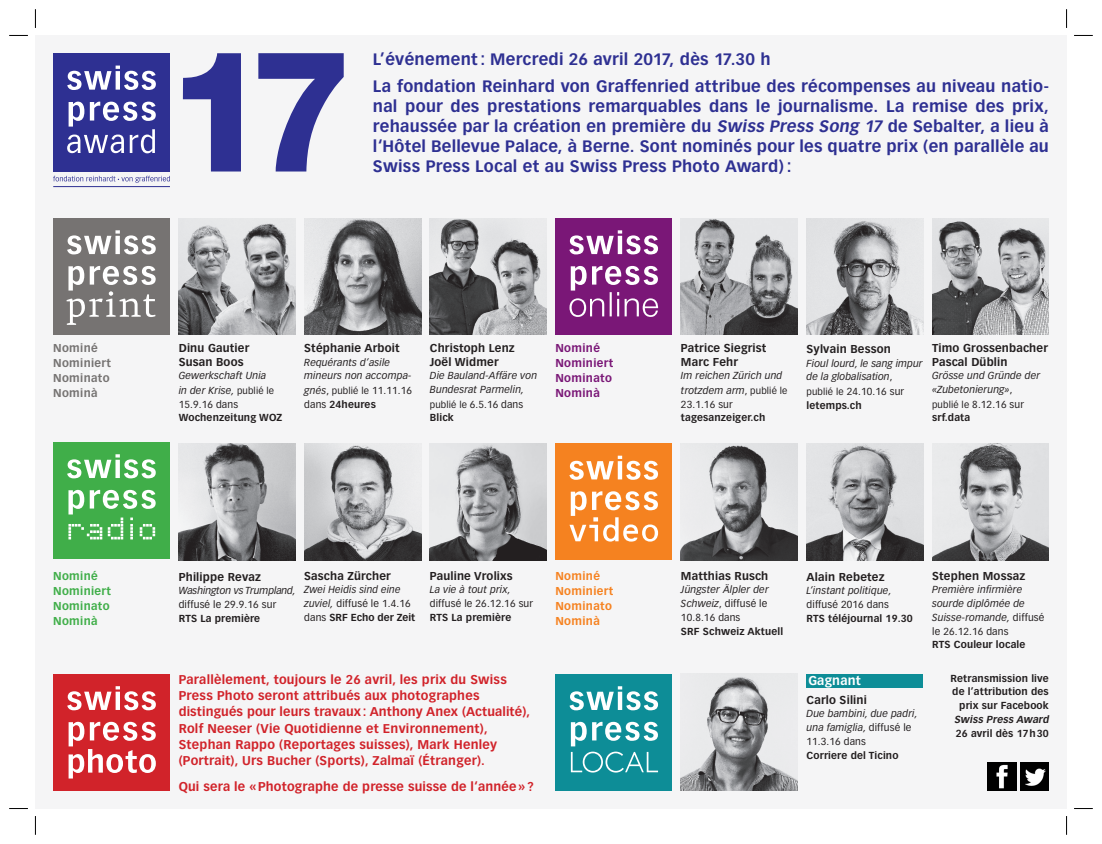
<style>
.page{position:relative;width:1102px;height:844px;background:#fff}
.page>*{position:absolute;margin:0;border:0;box-sizing:border-box;transform-origin:0 0}
.t1{font:700 16.25px/20px "Vectora LH";letter-spacing:.015em;color:#2e3092}
.t2{font:700 12.5px/16.2px "Vectora LH";letter-spacing:.02em;color:#d1232a}
.t3{font:700 12.5px "Vectora LH";letter-spacing:.015em;color:#fff}
.t4{font:700 11.25px/13.8px "Vectora LH";letter-spacing:.015em;color:#231f20}
.t5{font:700 11.25px/15px "Vectora LH";letter-spacing:.03em;color:#767372}
.t6{font:700 11.25px/15px "Vectora LH";letter-spacing:.03em;color:#40ae49}
.t7{font:700 11.25px/15px "Vectora LH";letter-spacing:.03em;color:#7a1777}
.t8{font:700 11.25px/15px "Vectora LH";letter-spacing:.03em;color:#f58220}
.t9{font:italic 10px/14px "Vectora LH";letter-spacing:.015em;color:#231f20}
.t10{font:700 10px/13.8px "Vectora LH";letter-spacing:.015em;color:#231f20;text-align:right}
.t11{font:10px "Vectora LH";letter-spacing:.015em;color:#231f20}
.t12{font:italic 10px "Vectora LH";letter-spacing:-.01em;color:#231f20}
.t13{font:italic 700 10px "Vectora LH";color:#231f20}
.s1{font-style:italic}
.s2{font-style:normal;font-size:9.38px}
.s3{font-style:normal}
.s4{font-weight:700;font-style:normal}
</style>
<div class="page">
<div style="left:35px;top:35px;width:1032px;height:773px;background:#f5f5f6"></div>
<div style="left:53px;top:218px;width:117px;height:117px;background:#767372"></div>
<svg style="left:67px;top:230px;width:89px;height:24px"></svg>
<svg style="left:67px;top:266px;width:89px;height:59px"></svg>
<div style="left:555px;top:218px;width:117px;height:117px;background:#7a1777"></div>
<svg style="left:569px;top:230px;width:89px;height:87px"></svg>
<div style="left:53px;top:442px;width:117px;height:116px;background:#40ae49"></div>
<svg style="left:67px;top:454px;width:89px;height:24px"></svg>
<svg style="left:68px;top:489px;width:16px;height:25px"></svg>
<svg style="left:90px;top:489px;width:66px;height:19px"></svg>
<svg style="left:140px;top:524px;width:15px;height:15px"></svg>
<svg style="left:130px;top:517px;width:3px;height:22px"></svg>
<svg style="left:108px;top:517px;width:15px;height:22px"></svg>
<svg style="left:68px;top:524px;width:34px;height:15px"></svg>
<div style="left:555px;top:443px;width:117px;height:117px;background:#f58220"></div>
<svg style="left:569px;top:455px;width:89px;height:24px"></svg>
<svg style="left:569px;top:491px;width:89px;height:50px"></svg>
<div style="left:53px;top:673px;width:117px;height:117px;background:#d1232a"></div>
<svg style="left:67px;top:686px;width:89px;height:24px"></svg>
<svg style="left:69px;top:721px;width:87px;height:57px"></svg>
<img style="left:988px;top:762px;width:28px;height:28px">
<img style="left:1021px;top:762px;width:28px;height:28px">
<div style="left:53px;top:53px;width:117px;height:118px;background:#2e3092"></div>
<hr style="left:53px;top:186px;width:117px;height:1px;background:#2e3092">
<svg style="left:53px;top:176px;width:117px;height:7px"></svg>
<svg style="left:67px;top:66px;width:89px;height:24px"></svg>
<svg style="left:67px;top:102px;width:89px;height:51px"></svg>
<svg style="left:183px;top:53px;width:58px;height:118px"></svg>
<svg style="left:258px;top:53px;width:86px;height:118px"></svg>
<div style="left:556px;top:674px;width:116px;height:116px;background:#0d8d97"></div>
<svg style="left:570px;top:686px;width:88px;height:24px"></svg>
<svg style="left:571px;top:721px;width:87px;height:51px"></svg>
<div style="left:807px;top:674px;width:116px;height:13px;background:#0d8d97"></div>
<img style="left:179px;top:443px;width:116px;height:117px">
<img style="left:304px;top:218px;width:117px;height:117px">
<img style="left:304px;top:443px;width:117px;height:117px">
<img style="left:430px;top:443px;width:117px;height:117px">
<img style="left:681px;top:218px;width:117px;height:117px">
<img style="left:681px;top:443px;width:117px;height:117px">
<img style="left:807px;top:218px;width:116px;height:117px">
<img style="left:807px;top:443px;width:116px;height:117px">
<img style="left:681px;top:673px;width:117px;height:117px">
<img style="left:932px;top:218px;width:117px;height:117px">
<img style="left:932px;top:443px;width:117px;height:117px">
<img style="left:430px;top:218px;width:117px;height:117px">
<img style="left:179px;top:218px;width:116px;height:117px">
<svg style="left:9px;top:35px;width:19px;height:1px"></svg>
<svg style="left:1074px;top:35px;width:19px;height:1px"></svg>
<svg style="left:9px;top:808px;width:19px;height:1px"></svg>
<svg style="left:1074px;top:808px;width:19px;height:1px"></svg>
<svg style="left:35px;top:9px;width:1px;height:19px"></svg>
<svg style="left:35px;top:816px;width:1px;height:18px"></svg>
<svg style="left:1066px;top:9px;width:1px;height:19px"></svg>
<svg style="left:1066px;top:816px;width:1px;height:18px"></svg>
<p class="t5" style="left:53px;top:340px;width:59px">Nominé<br>Nominiert<br>Nominato<br>Nominà</p>
<p class="t6" style="left:53px;top:568px;width:59px">Nominé<br>Nominiert<br>Nominato<br>Nominà</p>
<h1 class="t1" style="left:373px;top:46px;width:677px;line-height:26.9px">L’événement : Mercredi 26 avril 2017, dès 17.30 h<br>La fondation Reinhard von Graffenried attribue des récompenses au niveau natio-</h1>
<p class="t1" style="left:373px;top:96px;width:677px;text-align:justify">nal pour des prestations remarquables dans le journalisme. La remise des prix, rehaussée par la création en première du <span class="s1">Swiss Press Song 17</span> de Sebalter, a lieu à l‘Hôtel Bellevue Palace, à Berne. Sont nominés pour les quatre prix (en parallèle au Swiss Press Local et au Swiss Press Photo Award) :</p>
<p class="t4" style="left:179px;top:341px;width:72px">Dinu Gautier<br>Susan Boos</p>
<p class="t9" style="left:179px;top:369px;width:97px">Gewerkschaft Unia in der Krise, <span class="s2">publié le<br></span><span class="s3">15.9.16 dans</span></p>
<p class="t10" style="left:179px;top:411px;width:105px">Wochenzeitung WOZ</p>
<p class="t4" style="left:304px;top:341px;width:97px">Stéphanie Arboit</p>
<p class="t9" style="left:304px;top:355px;width:109px">Requérants d’asile mineurs non accompa&shy;gnés<span class="s3">,</span> <span class="s2">publié le</span> <span class="s3">11.11.16 dans</span> <span class="s4">24heures</span></p>
<p class="t4" style="left:430px;top:341px;width:86px">Christoph Lenz<br>Joël Widmer</p>
<p class="t9" style="left:430px;top:369px;width:109px">Die Bauland-Affäre von<br>Bundesrat Parmelin, <span class="s2">publié le</span> <span class="s3">6.5.16 dans<br></span><span class="s4">Blick</span></p>
<p class="t7" style="left:555px;top:340px;width:59px">Nominé<br>Nominiert<br>Nominato<br>Nominà</p>
<p class="t4" style="left:179px;top:569px;width:84px">Philippe Revaz</p>
<p class="t12" style="left:179px;top:585px;width:119px">Washington vs Trumpland,</p>
<p class="t11" style="left:179px;top:598px;width:99px">diffusé le 29.9.16 sur</p>
<p class="t10" style="left:179px;top:611px;width:83px">RTS La première</p>
<p class="t4" style="left:304px;top:568px;width:88px">Sascha Zürcher</p>
<p class="t9" style="left:304px;top:583px;width:112px">Zwei Heidis sind eine zuviel, <span class="s3">diffusé le 1.4.16 dans</span> <span class="s4">SRF Echo der Zeit</span></p>
<p class="t4" style="left:430px;top:568px;width:84px">Pauline Vrolixs</p>
<p class="t9" style="left:430px;top:582px;width:82px">La vie à tout prix,</p>
<p class="t11" style="left:430px;top:597px;width:105px">diffusé le 26.12.16 sur</p>
<p class="t10" style="left:430px;top:610px;width:83px">RTS La première</p>
<p class="t8" style="left:555px;top:568px;width:59px">Nominé<br>Nominiert<br>Nominato<br>Nominà</p>
<p class="t4" style="left:681px;top:341px;width:87px">Patrice Siegrist<br>Marc Fehr</p>
<p class="t9" style="left:681px;top:369px;width:108px">Im reichen Zürich und trotzdem arm<span class="s3">,</span> <span class="s2">publié le<br></span><span class="s3">23.1.16 sur</span></p>
<p class="t10" style="left:681px;top:411px;width:86px">tagesanzeiger.ch</p>
<p class="t4" style="left:807px;top:342px;width:86px">Sylvain Besson</p>
<p class="t9" style="left:807px;top:356px;width:118px">Fioul lourd, le sang impur de la globalisation<span class="s3">,<br></span><span class="s2">publié le</span> <span class="s3">24.10.16 sur </span><span class="s4">letemps.ch</span></p>
<p class="t4" style="left:932px;top:341px;width:117px">Timo Grossenbacher<br>Pascal Düblin</p>
<p class="t9" style="left:932px;top:369px;width:110px">Grösse und Gründe der «Zubetonierung»<span class="s3">, </span><span class="s2">publié le</span> <span class="s3">8.12.16 sur </span><span class="s4">srf.data</span></p>
<p class="t4" style="left:681px;top:568px;width:89px">Matthias Rusch</p>
<p class="t9" style="left:681px;top:583px;width:89px">Jüngster Älpler der<br>Schweiz<span class="s3">, diffusé le<br>10.8.16 dans</span></p>
<p class="t10" style="left:681px;top:624px;width:104px">SRF Schweiz Aktuell</p>
<p class="t4" style="left:807px;top:569px;width:80px">Alain Rebetez</p>
<p class="t9" style="left:807px;top:583px;width:86px">L’instant politique,</p>
<p class="t11" style="left:807px;top:598px;width:84px">diffusé 2016 dans</p>
<p class="t10" style="left:807px;top:611px;width:108px">RTS téléjournal 19.30</p>
<p class="t4" style="left:932px;top:568px;width:95px">Stephen Mossaz</p>
<p class="t9" style="left:932px;top:583px;width:114px">Première infirmière sourde diplômée de<br>Suisse-romande, <span class="s3">diffusé le 26.12.16 dans</span></p>
<p class="t10" style="left:932px;top:637px;width:95px">RTS Couleur locale</p>
<p class="t2" style="left:179px;top:671px;width:353px">Parallèlement, toujours le 26 avril, les prix du Swiss Press Photo seront attribués aux photographes distingués pour leurs travaux : Anthony Anex (Actualité), Rolf Neeser (Vie Quotidienne et Environnement), Stephan Rappo (Reportages suisses), Mark Henley (Portrait), Urs Bucher (Sports), Zalmaï (Étranger).</p>
<p class="t2" style="left:179px;top:777px;width:357px">Qui sera le « Photographe de presse suisse de l‘année » ?</p>
<p class="t3" style="left:808px;top:672px;width:54px">Gagnant</p>
<p class="t4" style="left:807px;top:692px;width:62px">Carlo Silini</p>
<p class="t9" style="left:807px;top:706px;width:113px">Due bambini, due padri, una famiglia, <span class="s3">diffusé le<br>11.3.16 dans</span></p>
<p class="t10" style="left:807px;top:748px;width:93px">Corriere del Ticino</p>
<p class="t10" style="left:951px;top:671px;width:100px">Retransmission live de l’attribution des prix sur Facebook</p>
<p class="t13" style="left:954px;top:713px;width:98px">Swiss Press Award</p>
<p class="t10" style="left:956px;top:726px;width:95px">26 avril dès 17h30</p>
</div>
